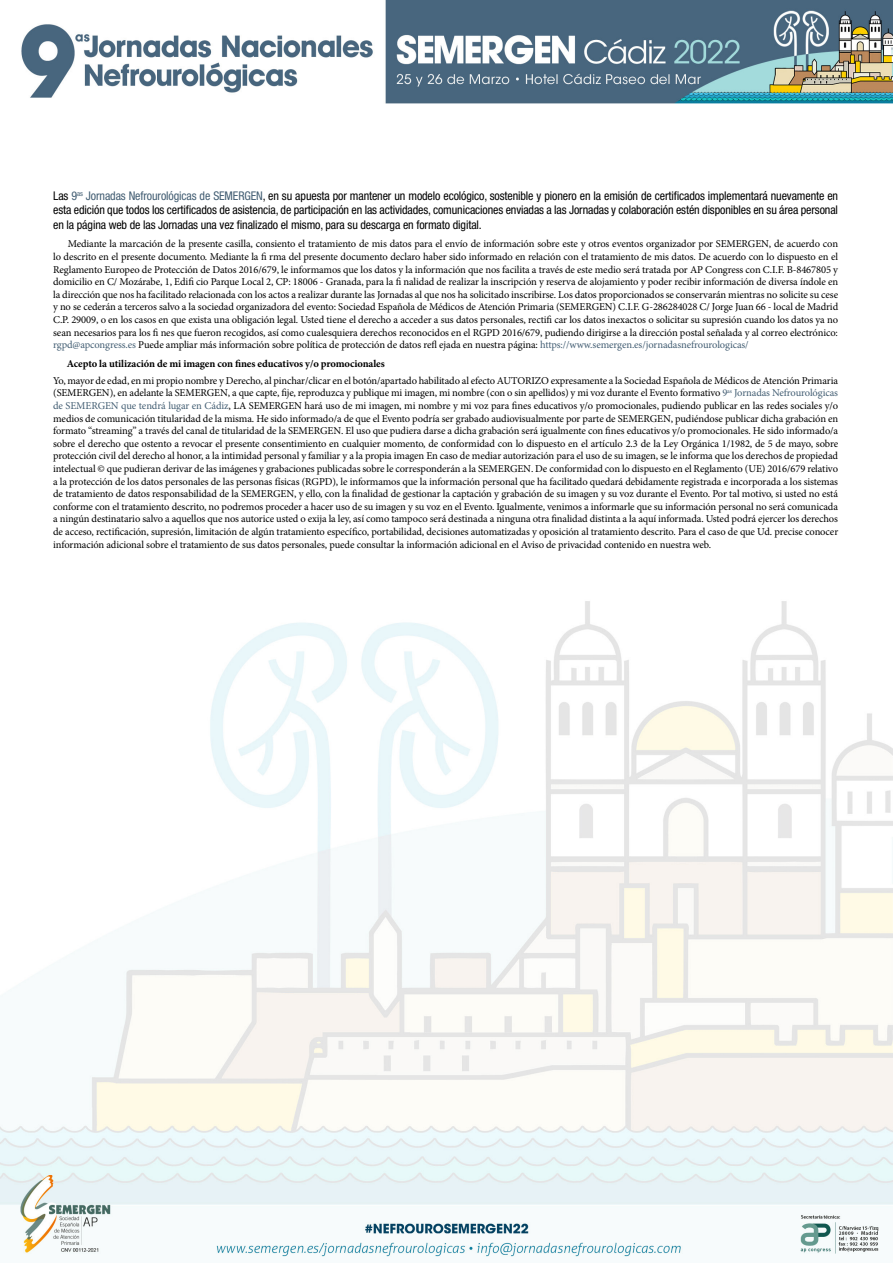
<style>
.page{position:relative;width:893px;height:1263px;background:#fff}
.page>*{position:absolute;margin:0;border:0;box-sizing:border-box;transform-origin:0 0}
.t1{font:condensed 12px/14.4px "Helvetica Neue LT Std";letter-spacing:-.01em;color:#000;text-align:justify}
.t2{font:10.5px/12.6px "Minion Pro";letter-spacing:-.01em;color:#000;text-align:justify}
.t3{font:700 10.5px "Minion Pro";letter-spacing:-.01em;color:#000}
.s1{color:#435e73}
</style>
<div class="page">
<img style="left:0;top:0;width:893px;height:1257px">
<p class="t1" style="left:53px;top:188px;width:786px">Las <span class="s1">9</span><sup>as</sup> <span class="s1">Jornadas Nefrourológicas de SEMERGEN</span>, en su apuesta por mantener un modelo ecológico, sostenible y pionero en la emisión de certificados implementará nuevamente en esta edición que todos los certificados de asistencia, de participación en las actividades, comunicaciones enviadas a las Jornadas y colaboración estén disponibles en su área personal en la página web de las Jornadas una vez finalizado el mismo, para su descarga en formato digital.</p>
<p class="t2" style="left:53px;top:238px;width:786px;text-indent:15px">Mediante la marcación de la presente casilla, consiento el tratamiento de mis datos para el envío de información sobre este y otros eventos organizador por SEMERGEN, de acuerdo con lo descrito en el presente documento. Mediante la fi rma del presente documento declaro haber sido informado en relación con el tratamiento de mis datos. De acuerdo con lo dispuesto en el Reglamento Europeo de Protección de Datos 2016/679, le informamos que los datos y la información que nos facilita a través de este medio será tratada por AP Congress con C.I.F. B-8467805 y domicilio en C/ Mozárabe, 1, Edifi cio Parque Local 2, CP: 18006 - Granada, para la fi nalidad de realizar la inscripción y reserva de alojamiento y poder recibir información de diversa índole en la dirección que nos ha facilitado relacionada con los actos a realizar durante las Jornadas al que nos ha solicitado inscribirse. Los datos proporcionados se conservarán mientras no solicite su cese y no se cederán a terceros salvo a la sociedad organizadora del evento: Sociedad Española de Médicos de Atención Primaria (SEMERGEN) C.I.F. G-286284028 C/ Jorge Juan 66 - local de Madrid C.P. 29009, o en los casos en que exista una obligación legal. Usted tiene el derecho a acceder a sus datos personales, rectifi car los datos inexactos o solicitar su supresión cuando los datos ya no sean necesarios para los fi nes que fueron recogidos, así como cualesquiera derechos reconocidos en el RGPD 2016/679, pudiendo dirigirse a la dirección postal señalada y al correo electrónico: <span class="s1">rgpd@apcongress.es</span> Puede ampliar más información sobre política de protección de datos refl ejada en nuestra página: <span class="s1">https://www.semergen.es/jornadasnefrourologicas/</span></p>
<p class="t3" style="left:67px;top:356px;width:319px">Acepto la utilización de mi imagen con fines educativos y/o promocionales</p>
<p class="t2" style="left:53px;top:374px;width:787px">Yo, mayor de edad, en mi propio nombre y Derecho, al pinchar/clicar en el botón/apartado habilitado al efecto AUTORIZO expresamente a la Sociedad Española de Médicos de Atención Primaria (SEMERGEN), en adelante la SEMERGEN, a que capte, fije, reproduzca y publique mi imagen, mi nombre (con o sin apellidos) y mi voz durante el Evento formativo <span class="s1">9</span><sup>as</sup> <span class="s1">Jornadas Nefrourológicas de SEMERGEN que tendrá lugar en Cádiz</span>, LA SEMERGEN hará uso de mi imagen, mi nombre y mi voz para fines educativos y/o promocionales, pudiendo publicar en las redes sociales y/o medios de comunicación titularidad de la misma. He sido informado/a de que el Evento podría ser grabado audiovisualmente por parte de SEMERGEN, pudiéndose publicar dicha grabación en formato “streaming” a través del canal de titularidad de la SEMERGEN. El uso que pudiera darse a dicha grabación será igualmente con fines educativos y/o promocionales. He sido informado/a sobre el derecho que ostento a revocar el presente consentimiento en cualquier momento, de conformidad con lo dispuesto en el artículo 2.3 de la Ley Orgánica 1/1982, de 5 de mayo, sobre protección civil del derecho al honor, a la intimidad personal y familiar y a la propia imagen En caso de mediar autorización para el uso de su imagen, se le informa que los derechos de propiedad intelectual © que pudieran derivar de las imágenes y grabaciones publicadas sobre le corresponderán a la SEMERGEN. De conformidad con lo dispuesto en el Reglamento (UE) 2016/679 relativo a la protección de los datos personales de las personas físicas (RGPD), le informamos que la información personal que ha facilitado quedará debidamente registrada e incorporada a los sistemas de tratamiento de datos responsabilidad de la SEMERGEN, y ello, con la finalidad de gestionar la captación y grabación de su imagen y su voz durante el Evento. Por tal motivo, si usted no está conforme con el tratamiento descrito, no podremos proceder a hacer uso de su imagen y su voz en el Evento. Igualmente, venimos a informarle que su información personal no será comunicada a ningún destinatario salvo a aquellos que nos autorice usted o exija la ley, así como tampoco será destinada a ninguna otra finalidad distinta a la aquí informada. Usted podrá ejercer los derechos de acceso, rectificación, supresión, limitación de algún tratamiento específico, portabilidad, decisiones automatizadas y oposición al tratamiento descrito. Para el caso de que Ud. precise conocer información adicional sobre el tratamiento de sus datos personales, puede consultar la información adicional en el Aviso de privacidad contenido en nuestra web.</p>
</div>
